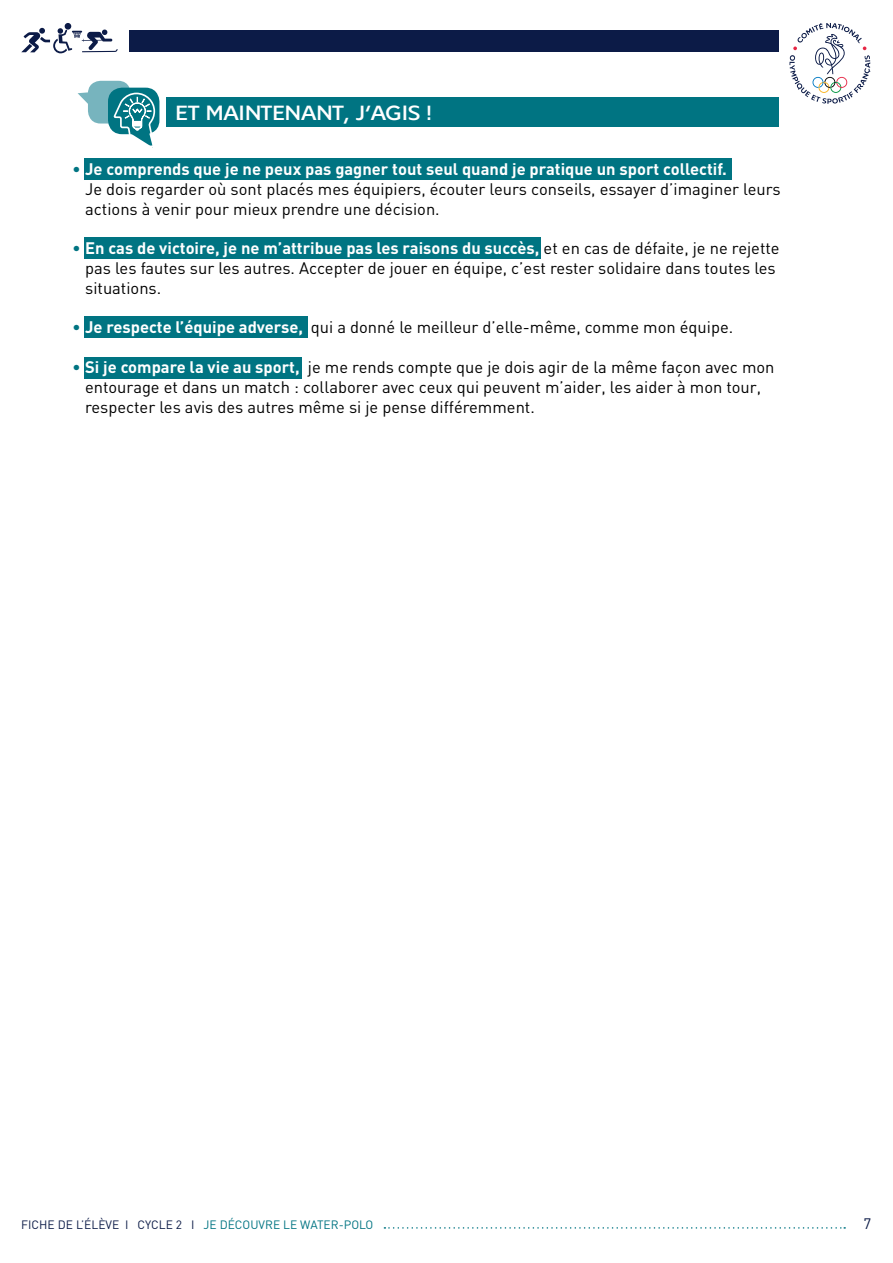
<style>
.page{position:relative;width:893px;height:1263px;background:#fff}
.page>*{position:absolute;margin:0;border:0;box-sizing:border-box;transform-origin:0 0}
.t1{font:500 22.5px "Franceolympique";letter-spacing:-.01em;color:#fff}
.t2{font:16.5px/19.8px "DIN";color:#000}
.t3{font:15px "DIN";color:#0c1b47}
.t4{font:12px "DIN";color:#0c1b47}
.s1{color:#007482}
.s2{font-weight:700;color:#fff}
</style>
<div class="page">
<svg style="left:384px;top:1227px;width:461px;height:2px"></svg>
<div style="left:65px;top:23px;width:6px;height:7px;background:#0c1b47;border-radius:50%"></div>
<svg style="left:21px;top:28px;width:97px;height:25px"></svg>
<div style="left:130px;top:30px;width:649px;height:22px;background:#0c1b47"></div>
<svg style="left:789px;top:23px;width:81px;height:81px"></svg>
<div style="left:166px;top:97px;width:612px;height:30px;background:#007482"></div>
<div style="left:88px;top:81px;width:43px;height:43px;background:#77b4be;border-radius:13px"></div>
<svg style="left:78px;top:92px;width:10px;height:12px"></svg>
<div style="left:108px;top:88px;width:51px;height:46px;background:#007482;border-radius:14px"></div>
<svg style="left:112px;top:92px;width:44px;height:56px"></svg>
<div style="left:84px;top:158px;width:647px;height:22px;background:#007482"></div>
<div style="left:84px;top:237px;width:456px;height:21px;background:#007482"></div>
<div style="left:84px;top:317px;width:223px;height:21px;background:#007482"></div>
<div style="left:84px;top:357px;width:218px;height:21px;background:#007482"></div>
<h1 class="t1" style="left:175px;top:99px;width:258px">ET MAINTENANT, J’AGIS !</h1>
<p class="t2" style="left:85px;top:159px;width:697px;text-indent:-13px"><span class="s1">•</span> <span class="s2">Je comprends que je ne peux pas gagner tout seul quand je pratique un sport collectif.<br></span>Je dois regarder où sont placés mes équipiers, écouter leurs conseils, essayer d’imaginer leurs actions à venir pour mieux prendre une décision.</p>
<p class="t2" style="left:85px;top:238px;width:696px;text-indent:-13px"><span class="s1">•</span> <span class="s2">En cas de victoire, je ne m’attribue pas les raisons du succès,</span> et en cas de défaite, je ne rejette pas les fautes sur les autres. Accepter de jouer en équipe, c’est rester solidaire dans toutes les situations.</p>
<p class="t2" style="left:72px;top:317px;width:662px"><span class="s1">•</span> <span class="s2">Je respecte l’équipe adverse,</span> qui a donné le meilleur d’elle-même, comme mon équipe.</p>
<p class="t2" style="left:85px;top:357px;width:691px;text-indent:-13px"><span class="s1">•</span> <span class="s2">Si je compare la vie au sport,</span> je me rends compte que je dois agir de la même façon avec mon entourage et dans un match : collaborer avec ceux qui peuvent m’aider, les aider à mon tour, respecter les avis des autres même si je pense différemment.</p>
<p class="t4" style="left:21px;top:1217px;width:354px">FICHE DE L’ÉLÈVE I CYCLE 2 I <span class="s1">JE DÉCOUVRE LE WATER-POLO</span></p>
<p class="t3" style="left:863px;top:1214px;width:9px">7</p>
</div>
